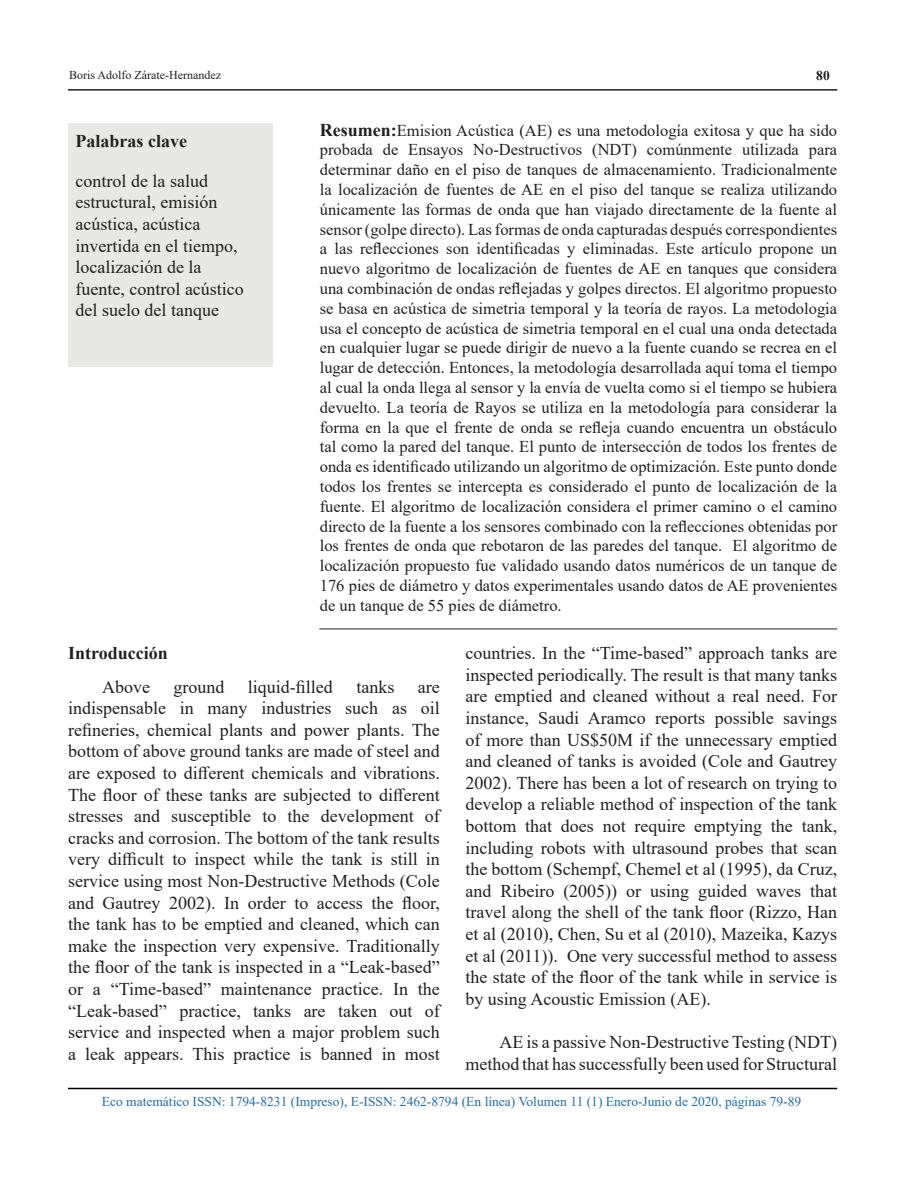
<style>
.page{position:relative;width:918px;height:1188px;background:#fff}
.page>*{position:absolute;margin:0;border:0;box-sizing:border-box;transform-origin:0 0}
.Cuerpo_de_texto{font:18px/21.6px "Times New Roman";color:#231f20;text-align:justify}
.t1{font:700 18px "Times New Roman";color:#231f20}
.Resumen{font:16.5px/19.8px "Times New Roman";color:#231f20;text-align:justify}
.t2{font:13.5px "Times New Roman";color:#1c6fa7}
.t3{font:700 13.5px "Times New Roman";color:#231f20}
.t4{font:12px "Times New Roman";color:#231f20}
.s1{font-weight:700;font-size:18px}
</style>
<div class="page">
<hr style="left:68px;top:1088px;width:769px;height:1px;background:#000001">
<hr style="left:68px;top:89px;width:769px;height:2px;background:#231f20">
<div style="left:68px;top:123px;width:205px;height:244px;background:#e8e9e7"></div>
<hr style="left:319px;top:629px;width:518px;height:1px;background:#231f20">
<p class="t4" style="left:69px;top:66px;width:153px">Boris Adolfo Zárate-Hernandez</p>
<p class="t1" style="left:76px;top:128px;width:113px">Palabras clave</p>
<p class="Cuerpo_de_texto" style="left:76px;top:169px;width:170px;text-align:left">control de la salud estructural, emisión acústica, acústica invertida en el tiempo, localización de la fuente, control acústico del suelo del tanque</p>
<p class="t3" style="left:816px;top:66px;width:15px">80</p>
<p class="Resumen" style="left:320px;top:120px;width:519px"><span class="s1">Resumen:</span>Emision Acústica (AE) es una metodología exitosa y que ha sido probada de Ensayos No-Destructivos (NDT) comúnmente utilizada para determinar daño en el piso de tanques de almacenamiento. Tradicionalmente la localización de fuentes de AE en el piso del tanque se realiza utilizando únicamente las formas de onda que han viajado directamente de la fuente al sensor (golpe directo). Las formas de onda capturadas después correspondientes a las reflecciones son identificadas y eliminadas. Este artículo propone un nuevo algoritmo de localización de fuentes de AE en tanques que considera una combinación de ondas reflejadas y golpes directos. El algoritmo propuesto se basa en acústica de simetria temporal y la teoría de rayos. La metodologia usa el concepto de acústica de simetria temporal en el cual una onda detectada en cualquier lugar se puede dirigir de nuevo a la fuente cuando se recrea en el lugar de detección. Entonces, la metodología desarrollada aquí toma el tiempo al cual la onda llega al sensor y la envía de vuelta como si el tiempo se hubiera devuelto. La teoría de Rayos se utiliza en la metodología para considerar la forma en la que el frente de onda se refleja cuando encuentra un obstáculo tal como la pared del tanque. El punto de intersección de todos los frentes de onda es identificado utilizando un algoritmo de optimización. Este punto donde todos los frentes se intercepta es considerado el punto de localización de la fuente. El algoritmo de localización considera el primer camino o el camino directo de la fuente a los sensores combinado con la reflecciones obtenidas por los frentes de onda que rebotaron de las paredes del tanque. El algoritmo de localización propuesto fue validado usando datos numéricos de un tanque de 176 pies de diámetro y datos experimentales usando datos de AE provenientes de un tanque de 55 pies de diámetro.</p>
<p class="t1" style="left:68px;top:640px;width:101px">Introducción</p>
<p class="Cuerpo_de_texto" style="left:102px;top:675px;width:49px">Above</p>
<p class="Cuerpo_de_texto" style="left:174px;top:675px;width:52px">ground</p>
<p class="Cuerpo_de_texto" style="left:248px;top:675px;width:87px">liquid-filled</p>
<p class="Cuerpo_de_texto" style="left:356px;top:675px;width:39px">tanks</p>
<p class="Cuerpo_de_texto" style="left:68px;top:675px;width:373px;text-indent:350px">are indispensable in many industries such as oil refineries, chemical plants and power plants. The bottom of above ground tanks are made of steel and are exposed to different chemicals and vibrations.<br>The floor of these tanks are subjected to different stresses and susceptible to the development of cracks and corrosion. The bottom of the tank results very difficult to inspect while the tank is still in service using most Non-Destructive Methods (Cole and Gautrey 2002). In order to access the floor, the tank has to be emptied and cleaned, which can make the inspection very expensive. Traditionally the floor of the tank is inspected in a “Leak-based” or a “Time-based” maintenance practice. In the “Leak-based” practice, tanks are taken out of service and inspected when a major problem such a leak appears. This practice is banned in most</p>
<p class="Cuerpo_de_texto" style="left:465px;top:642px;width:373px">countries. In the “Time-based” approach tanks are inspected periodically. The result is that many tanks are emptied and cleaned without a real need. For instance, Saudi Aramco reports possible savings of more than US$50M if the unnecessary emptied and cleaned of tanks is avoided (Cole and Gautrey 2002). There has been a lot of research on trying to develop a reliable method of inspection of the tank bottom that does not require emptying the tank, including robots with ultrasound probes that scan the bottom (Schempf, Chemel et al (1995), da Cruz, and Ribeiro (2005)) or using guided waves that travel along the shell of the tank floor (Rizzo, Han et al (2010), Chen, Su et al (2010), Mazeika, Kazys et al (2011)). One very successful method to assess the state of the floor of the tank while in service is by using Acoustic Emission (AE).</p>
<p class="Cuerpo_de_texto" style="left:465px;top:1031px;width:373px;text-align:right">AE is a passive Non-Destructive Testing (NDT) method that has successfully been used for Structural</p>
<p class="t2" style="left:102px;top:1092px;width:701px">Eco matemático ISSN: 1794-8231 (Impreso), E-ISSN: 2462-8794 (En línea) Volumen 11 (1) Enero-Junio de 2020, páginas 79-89</p>
</div>
